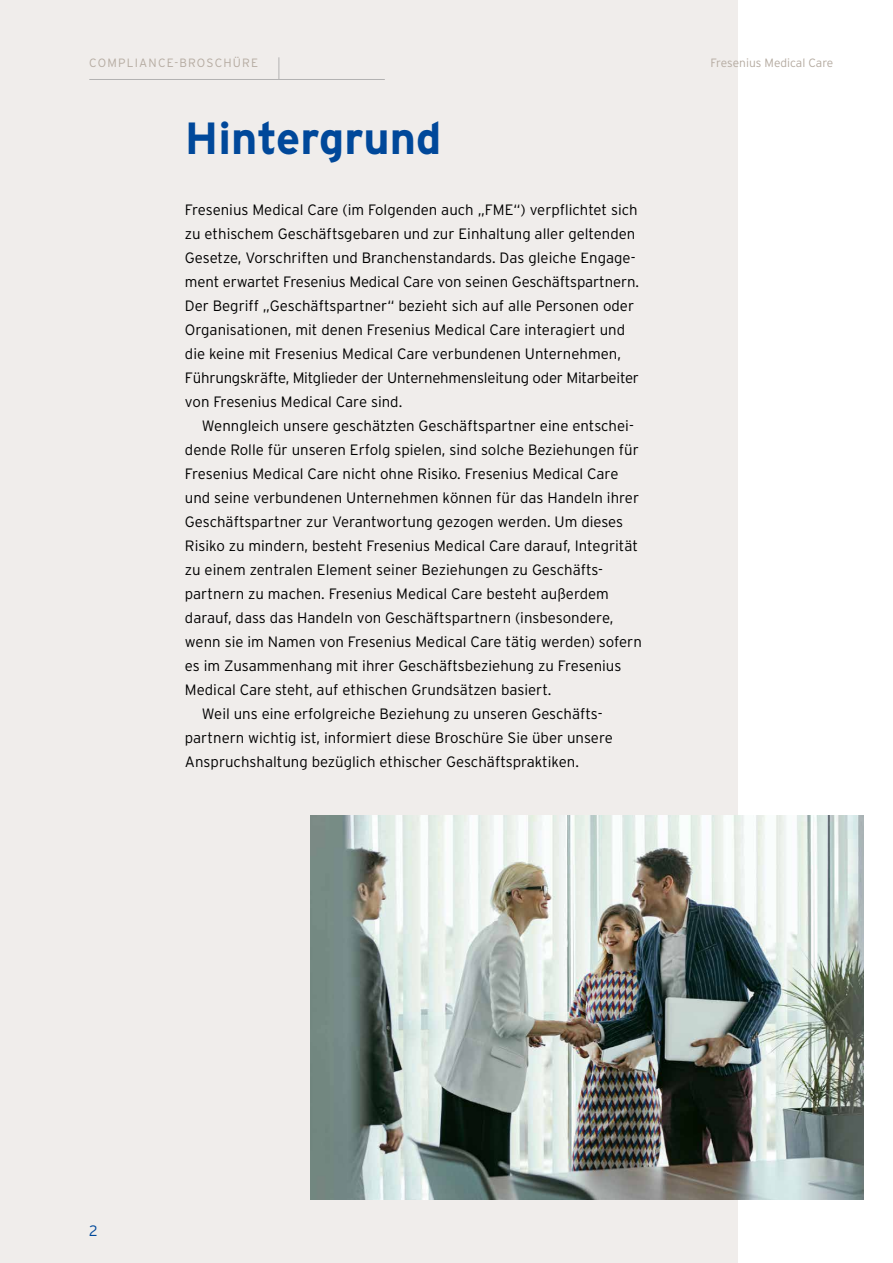
<style>
.page{position:relative;width:893px;height:1263px;background:#fff}
.page>*{position:absolute;margin:0;border:0;box-sizing:border-box;transform-origin:0 0}
.t1{font:700 45px "Interstate";color:#00489a}
.t2{font:300 15px/24px "Interstate";color:#000}
.t3{font:300 15px "Interstate";color:#00489a}
.t4{font:300 12px "Interstate";letter-spacing:.1em;color:#b5aba1}
.t5{font:300 12px "Interstate";color:#b5aba1}
</style>
<div class="page">
<div style="left:0;top:0;width:738px;height:1263px;background:#f0edeb"></div>
<svg style="left:278px;top:57px;width:1px;height:22px"></svg>
<img style="left:310px;top:815px;width:553px;height:384px">
<hr style="left:89px;top:79px;width:296px;height:1px;background:#b3b2b2">
<p class="t4" style="left:89px;top:56px;width:171px">COMPLIANCE-BROSCHÜRE</p>
<p class="t5" style="left:710px;top:56px;width:124px">Fresenius Medical Care</p>
<h1 class="t1" style="left:185px;top:113px;width:258px">Hintergrund</h1>
<p class="t2" style="left:185px;top:198px;width:456px">Fresenius Medical Care (im Folgenden auch „FME“) verpflichtet sich zu ethischem Geschäftsgebaren und zur Einhaltung aller geltenden Gesetze, Vorschriften und Branchenstandards. Das gleiche Engage&shy;ment erwartet Fresenius Medical Care von seinen Geschäftspartnern.<br>Der Begriff „Geschäftspartner“ bezieht sich auf alle Personen oder Organisationen, mit denen Fresenius Medical Care interagiert und die keine mit Fresenius Medical Care verbundenen Unternehmen, Führungskräfte, Mitglieder der Unternehmensleitung oder Mitarbeiter von Fresenius Medical Care sind.</p>
<p class="t2" style="left:202px;top:414px;width:433px">Wenngleich unsere geschätzten Geschäftspartner eine entschei-</p>
<p class="t2" style="left:185px;top:438px;width:455px">dende Rolle für unseren Erfolg spielen, sind solche Beziehungen für</p>
<p class="t2" style="left:185px;top:462px;width:435px">Fresenius Medical Care nicht ohne Risiko. Fresenius Medical Care</p>
<p class="t2" style="left:185px;top:486px;width:456px">und seine verbundenen Unternehmen können für das Handeln ihrer</p>
<p class="t2" style="left:185px;top:510px;width:440px">Geschäftspartner zur Verantwortung gezogen werden. Um dieses</p>
<p class="t2" style="left:185px;top:534px;width:455px">Risiko zu mindern, besteht Fresenius Medical Care darauf, Integrität</p>
<p class="t2" style="left:185px;top:558px;width:420px">zu einem zentralen Element seiner Beziehungen zu Geschäfts-</p>
<p class="t2" style="left:185px;top:582px;width:425px">partnern zu machen. Fresenius Medical Care besteht außerdem</p>
<p class="t2" style="left:185px;top:606px;width:430px">darauf, dass das Handeln von Geschäftspartnern (insbesondere,</p>
<p class="t2" style="left:185px;top:630px;width:458px">wenn sie im Namen von Fresenius Medical Care tätig werden) sofern</p>
<p class="t2" style="left:185px;top:654px;width:438px">es im Zusammenhang mit ihrer Geschäftsbeziehung zu Fresenius</p>
<p class="t2" style="left:185px;top:678px;width:368px">Medical Care steht, auf ethischen Grundsätzen basiert.</p>
<p class="t2" style="left:202px;top:702px;width:402px">Weil uns eine erfolgreiche Beziehung zu unseren Geschäfts-</p>
<p class="t2" style="left:185px;top:726px;width:429px">partnern wichtig ist, informiert diese Broschüre Sie über unsere</p>
<p class="t2" style="left:185px;top:750px;width:395px">Anspruchshaltung bezüglich ethischer Geschäftspraktiken.</p>
<p class="t3" style="left:89px;top:1222px;width:10px">2</p>
</div>
